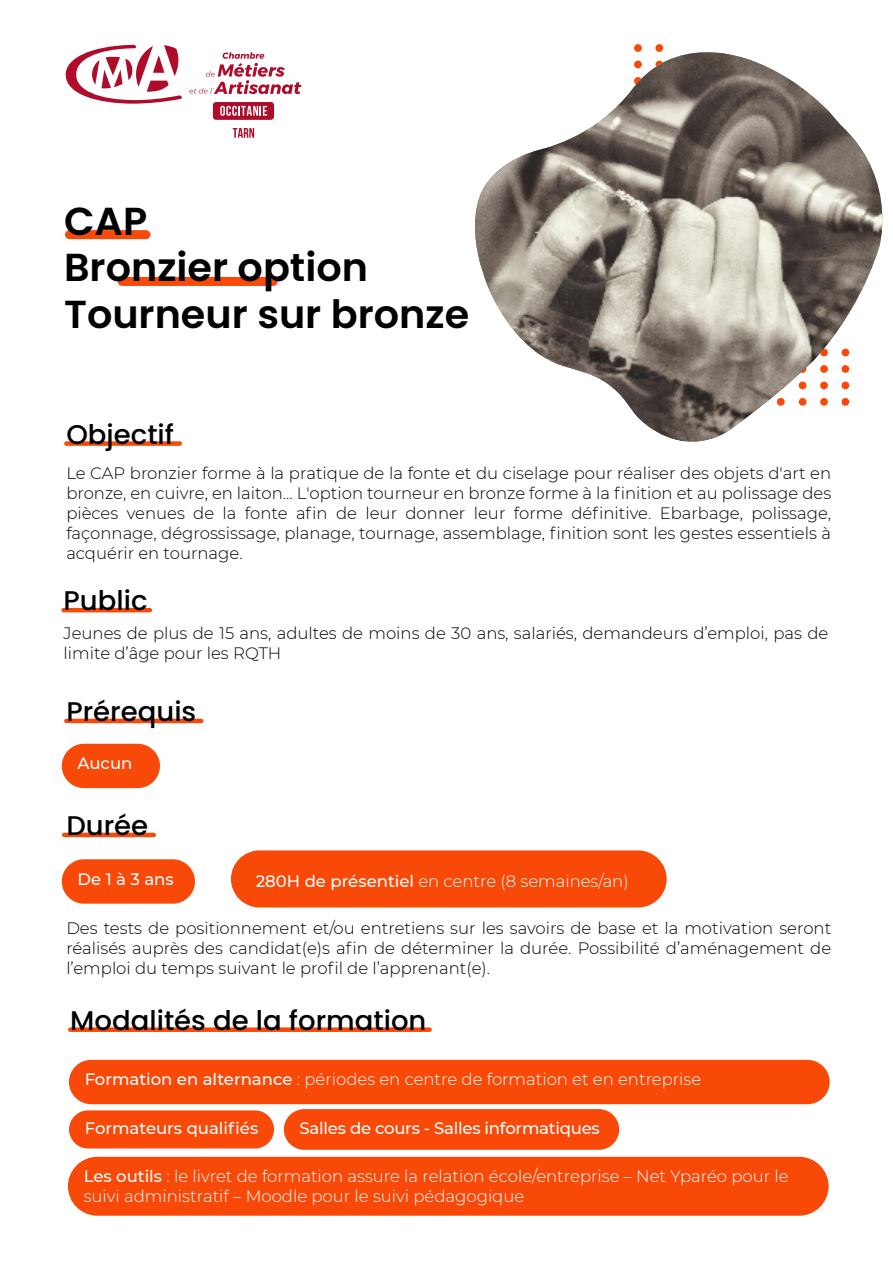
<style>
.page{position:relative;width:893px;height:1263px;background:#fff}
.page>*{position:absolute;margin:0;border:0;box-sizing:border-box;transform-origin:0 0}
.t1{font:600 39px/46.8px "Poppins";color:#000}
.t2{font:500 27px "Poppins";color:#000}
.t3{font:300 16.5px/19.8px "Montserrat";color:#000;text-align:justify}
.t4{font:300 16.5px/19.8px "Montserrat";color:#fff}
.t5{font:500 16.5px "Montserrat";letter-spacing:-.015em;color:#fff}
.s1{font-weight:500}
</style>
<div class="page">
<div style="left:655px;top:44px;width:8px;height:8px;background:#f84908;border-radius:50%"></div>
<div style="left:634px;top:44px;width:8px;height:8px;background:#f84908;border-radius:50%"></div>
<div style="left:122px;top:277px;width:151px;height:9px;background:#f84908"></div>
<div style="left:69px;top:230px;width:77px;height:9px;background:#f84908"></div>
<img style="left:475px;top:52px;width:408px;height:390px">
<svg style="left:66px;top:45px;width:116px;height:59px"></svg>
<div style="left:213px;top:102px;width:61px;height:18px;background:#af0b2b;border-radius:3px"></div>
<svg style="left:190px;top:52px;width:111px;height:42px"></svg>
<svg style="left:220px;top:106px;width:47px;height:10px"></svg>
<svg style="left:233px;top:128px;width:21px;height:10px"></svg>
<div style="left:62px;top:744px;width:98px;height:44px;background:#f84908;border-radius:22px"></div>
<div style="left:62px;top:859px;width:133px;height:45px;background:#f84908;border-radius:22px"></div>
<div style="left:231px;top:850px;width:436px;height:57px;background:#f84908;border-radius:29px"></div>
<div style="left:69px;top:1060px;width:761px;height:44px;background:#f84908;border-radius:22px"></div>
<hr style="left:66px;top:719px;width:135px;height:4px;background:#f84908">
<hr style="left:64px;top:833px;width:90px;height:4px;background:#f84908">
<div style="left:66px;top:441px;width:114px;height:5px;background:#f84908"></div>
<hr style="left:64px;top:608px;width:86px;height:4px;background:#f84908">
<div style="left:70px;top:1027px;width:360px;height:5px;background:#f84908"></div>
<div style="left:69px;top:1110px;width:205px;height:38px;background:#f84908;border-radius:19px"></div>
<div style="left:68px;top:1157px;width:761px;height:59px;background:#f84908;border-radius:29px"></div>
<div style="left:284px;top:1109px;width:335px;height:41px;background:#f84908;border-radius:20px"></div>
<h1 class="t1" style="left:64px;top:198px;width:407px">CAP<br>Bronzier option<br>Tourneur sur bronze</h1>
<h2 class="t2" style="left:66px;top:418px;width:109px">Objectif</h2>
<p class="t3" style="left:66px;top:463px;width:766px">Le CAP bronzier forme à la pratique de la fonte et du ciselage pour réaliser des objets d'art en bronze, en cuivre, en laiton... L'option tourneur en bronze forme à la finition et au polissage des pièces venues de la fonte afin de leur donner leur forme définitive. Ebarbage, polissage, façonnage, dégrossissage, planage, tournage, assemblage, finition sont les gestes essentiels à acquérir en tournage.</p>
<h2 class="t2" style="left:64px;top:585px;width:85px">Public</h2>
<p class="t3" style="left:64px;top:623px;width:766px">Jeunes de plus de 15 ans, adultes de moins de 30 ans, salariés, demandeurs d’emploi, pas de limite d’âge pour les RQTH</p>
<h2 class="t2" style="left:66px;top:696px;width:131px">Prérequis</h2>
<p class="t5" style="left:78px;top:752px;width:56px">Aucun</p>
<h2 class="t2" style="left:66px;top:809px;width:83px">Durée</h2>
<p class="t5" style="left:78px;top:867px;width:98px">De 1 à 3 ans</p>
<p class="t4" style="left:256px;top:871px;width:374px"><span class="s1">280H de présentiel</span> en centre (8 semaines/an)</p>
<p class="t3" style="left:66px;top:918px;width:766px">Des tests de positionnement et/ou entretiens sur les savoirs de base et la motivation seront réalisés auprès des candidat(e)s afin de déterminer la durée. Possibilité d’aménagement de l’emploi du temps suivant le profil de l’apprenant(e).</p>
<h2 class="t2" style="left:70px;top:1004px;width:358px">Modalités de la formation</h2>
<p class="t4" style="left:85px;top:1069px;width:618px"><span class="s1">Formation en alternance</span> : périodes en centre de formation et en entreprise</p>
<p class="t5" style="left:85px;top:1117px;width:175px">Formateurs qualifiés</p>
<p class="t4" style="left:84px;top:1166px;width:706px"><span class="s1">Les outils</span> : le livret de formation assure la relation école/entreprise – Net Yparéo pour le suivi administratif – Moodle pour le suivi pédagogique</p>
<p class="t5" style="left:300px;top:1117px;width:302px">Salles de cours - Salles informatiques</p>
</div>
